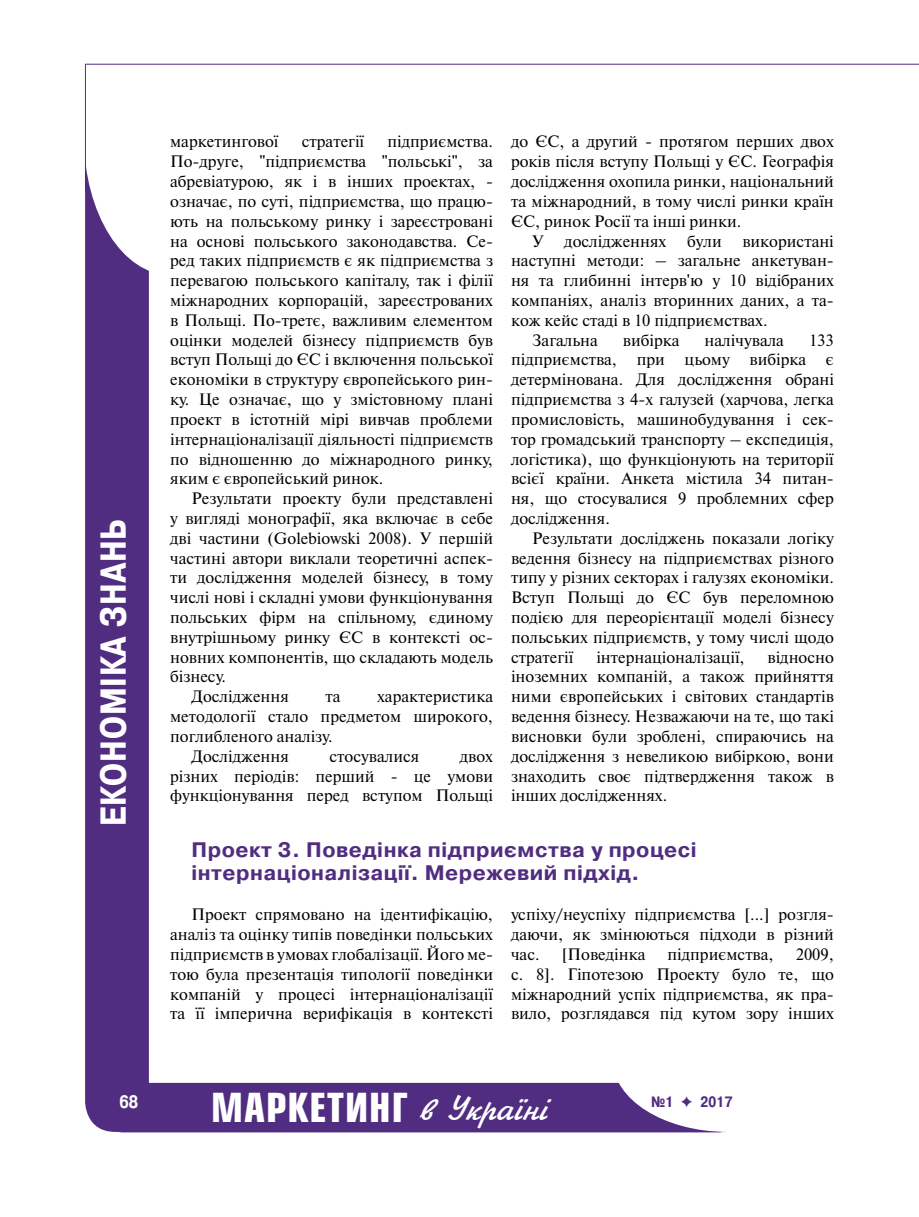
<style>
.page{position:relative;width:919px;height:1217px;background:#fff}
.page>*{position:absolute;margin:0;border:0;box-sizing:border-box;transform-origin:0 0}
.t1{font:700 39px "Europe Cond";letter-spacing:.025em;color:#fff}
.t2{font:700 36px "Pragmatica Cond C";letter-spacing:.025em;color:#fff}
.t3{font:700 21px/23.1px "Pragmatica C";letter-spacing:.025em;color:#512d81}
.t4{font:700 18px "Pragmatica Cond C";color:#fff}
.t5{font:16.5px/19.8px "Newton C";color:#000;text-align:justify}
.t6{font:700 15px "Pragmatica Cond C";color:#512d81}
.s1{font-family:"Jikharev";font-weight:400;font-size:36px}
.s2{font-family:"Dixieland";font-weight:400}
</style>
<div class="page">
<div style="left:85px;top:111px;width:64px;height:1020px;background:#512d81;border-radius:30px"></div>
<div style="left:84px;top:0;width:173px;height:275px;background:#fff;border-radius:50%"></div>
<div style="left:101px;top:1082px;width:640px;height:50px;background:#512d81;border-radius:22px"></div>
<div style="left:612px;top:986px;width:230px;height:145px;background:#fff;border-radius:50%"></div>
<hr style="left:85px;top:64px;width:833px;height:1px;background:#512d81">
<hr style="left:85px;top:64px;width:1px;height:127px;background:#512d81">
<h2 class="t2" style="left:93px;top:826px;width:308px;rotate:-90deg">Економіка знань</h2>
<p class="t5" style="left:170px;top:132px;width:324px;text-indent:217px">підприємства.<br>По-друге, "підприємства "польські", за абревіатурою, як і в інших проектах, - означає, по суті, підприємства, що працю&shy;ють на польському ринку і зареєстровані на основі польського законодавства. Се&shy;ред таких підприємств є як підприємства з перевагою польського капіталу, так і філії міжнародних корпорацій, зареєстрованих в Польщі. По-третє, важливим елементом оцінки моделей бізнесу підприємств був вступ Польщі до ЄС і включення польської економіки в структуру європейського рин&shy;ку. Це означає, що у змістовному плані проект в істотній мірі вивчав проблеми інтернаціоналізації діяльності підприємств по відношенню до міжнародного ринку, яким є європейський ринок.</p>
<p class="t5" style="left:191px;top:488px;width:303px">Результати проекту були представлені</p>
<p class="t5" style="left:170px;top:508px;width:324px">у вигляді монографії, яка включає в себе</p>
<p class="t5" style="left:170px;top:528px;width:324px">дві частини (Golebiowski 2008). У першій</p>
<p class="t5" style="left:170px;top:548px;width:324px">частині автори виклали теоретичні аспек-</p>
<p class="t5" style="left:170px;top:567px;width:324px">ти дослідження моделей бізнесу, в тому</p>
<p class="t5" style="left:170px;top:587px;width:324px">числі нові і складні умови функціонування</p>
<p class="t5" style="left:170px;top:607px;width:324px">польських фірм на спільному, єдиному</p>
<p class="t5" style="left:170px;top:627px;width:324px">внутрішньому ринку ЄС в контексті ос-</p>
<p class="t5" style="left:170px;top:647px;width:324px">новних компонентів, що складають модель</p>
<p class="t5" style="left:170px;top:666px;width:57px">бізнесу.</p>
<p class="t5" style="left:191px;top:686px;width:99px">Дослідження</p>
<p class="t5" style="left:325px;top:686px;width:17px">та</p>
<p class="t5" style="left:377px;top:686px;width:117px">характеристика</p>
<p class="t5" style="left:170px;top:706px;width:324px">методології стало предметом широкого,</p>
<p class="t5" style="left:170px;top:726px;width:164px">поглибленого аналізу.</p>
<p class="t5" style="left:191px;top:746px;width:99px">Дослідження</p>
<p class="t5" style="left:329px;top:746px;width:91px">стосувалися</p>
<p class="t5" style="left:170px;top:132px;width:110px">маркетингової</p>
<p class="t5" style="left:302px;top:132px;width:64px">стратегії</p>
<p class="t5" style="left:170px;top:746px;width:324px;text-indent:290px">двох різних періодів: перший - це умови функціонування перед вступом Польщі</p>
<p class="t5" style="left:511px;top:132px;width:324px">до ЄС, а другий - протягом перших двох років після вступу Польщі у ЄС. Географія дослідження охопила ринки, національний та міжнародний, в тому числі ринки країн ЄС, ринок Росії та інші ринки.</p>
<p class="t5" style="left:532px;top:231px;width:303px">У дослідженнях були використані</p>
<p class="t5" style="left:511px;top:251px;width:324px">наступні методи: – загальне анкетуван-</p>
<p class="t5" style="left:511px;top:270px;width:324px">ня та глибинні інтерв'ю у 10 відібраних</p>
<p class="t5" style="left:511px;top:290px;width:324px">компаніях, аналіз вторинних даних, а та-</p>
<p class="t5" style="left:511px;top:310px;width:258px">кож кейс стаді в 10 підприємствах.</p>
<p class="t5" style="left:532px;top:330px;width:67px">Загальна</p>
<p class="t5" style="left:623px;top:330px;width:58px">вибірка</p>
<p class="t5" style="left:704px;top:330px;width:81px">налічувала</p>
<p class="t5" style="left:511px;top:330px;width:324px;text-indent:298px">133 підприємства, при цьому вибірка є детермінована. Для дослідження обрані підприємства з 4-х галузей (харчова, легка промисловість, машинобудування і сек&shy;тор громадський транспорту – експедиція, логістика), що функціонують на території всієї країни. Анкета містила 34 питан&shy;ня, що стосувалися 9 проблемних сфер дослідження.</p>
<p class="t5" style="left:511px;top:528px;width:324px;text-indent:21px">Результати досліджень показали логіку ведення бізнесу на підприємствах різного типу у різних секторах і галузях економіки.<br>Вступ Польщі до ЄС був переломною подією для переорієнтації моделі бізнесу польських підприємств, у тому числі щодо стратегії</p>
<p class="t5" style="left:511px;top:647px;width:324px;text-indent:256px">відносно іноземних компаній, а також прийняття ними європейських і світових стандартів ведення бізнесу. Незважаючи на те, що такі висновки були зроблені, спираючись на дослідження з невеликою вибіркою, вони знаходить своє підтвердження також в інших дослідженнях.</p>
<p class="t5" style="left:596px;top:647px;width:150px">інтернаціоналізації,</p>
<p class="t3" style="left:191px;top:838px;width:506px">Проект 3. Поведінка підприємства у процесі інтернаціоналізації. Мережевий підхід.</p>
<p class="t5" style="left:511px;top:904px;width:324px">успіху/неуспіху підприємства [...] розгля&shy;даючи, як змінюються підходи в різний час.</p>
<p class="t5" style="left:170px;top:904px;width:324px;text-indent:21px">Проект спрямовано на ідентифікацію, аналіз та оцінку типів поведінки польських підприємств в умовах глобалізації. Його ме&shy;тою була презентація типології поведінки компаній у процесі інтернаціоналізації та її імперична верифікація в контексті</p>
<p class="t5" style="left:511px;top:944px;width:324px;text-indent:285px">2009, с. 8]. Гіпотезою Проекту було те, що міжнародний успіх підприємства, як пра&shy;вило, розглядався під кутом зору інших</p>
<p class="t5" style="left:561px;top:944px;width:85px">[Поведінка</p>
<p class="t5" style="left:667px;top:944px;width:107px">підприємства,</p>
<h1 class="t1" style="left:211px;top:1081px;width:337px">МАРКЕТИНГ <span class="s1">в Україні</span></h1>
<p class="t4" style="left:119px;top:1090px;width:20px">68</p>
<p class="t6" style="left:651px;top:1092px;width:83px">№1 <span class="s2">F</span> 2017</p>
</div>
